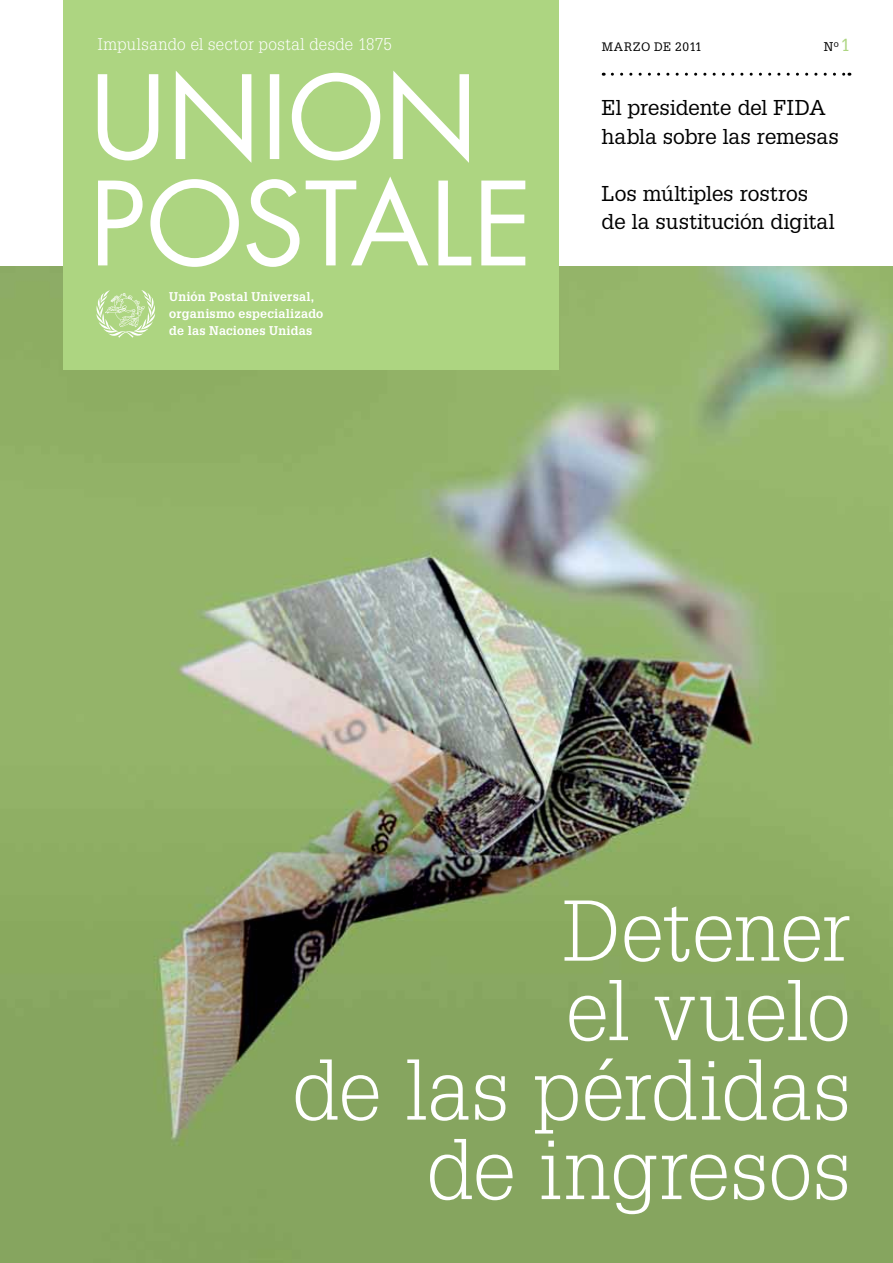
<style>
.page{position:relative;width:893px;height:1263px;background:#fff}
.page>*{position:absolute;margin:0;border:0;box-sizing:border-box;transform-origin:0 0}
.t1{font:300 84px/79.5px "Glypha LT Std";color:#fff;text-align:right}
.t2{font:21px/28.5px "Glypha LT Std";letter-spacing:-.005em;color:#000}
.t3{font:17.1px "Glypha LT Std";color:#add581}
.t4{font:300 16.5px "Glypha LT Std";letter-spacing:.03em;color:#fff}
.t5{font:700 12.3px/17px "Glypha LT Std";letter-spacing:.015em;color:#fff}
.t6{font:12.3px "Glypha LT Std";color:#000}
.t7{font:12px "Glypha LT Std";letter-spacing:.045em;color:#000}
</style>
<div class="page">
<img style="left:0;top:266px;width:893px;height:997px">
<div style="left:64px;top:0;width:495px;height:370px;background:#add581"></div>
<svg style="left:612px;top:73px;width:238px;height:3px"></svg>
<svg style="left:97px;top:290px;width:58px;height:48px"></svg>
<svg style="left:98px;top:176px;width:427px;height:91px"></svg>
<svg style="left:98px;top:71px;width:371px;height:92px"></svg>
<p class="t4" style="left:98px;top:35px;width:296px">Impulsando el sector postal desde 1875</p>
<p class="t7" style="left:602px;top:39px;width:102px">MARZO DE 2011</p>
<p class="t6" style="left:824px;top:39px;width:17px">N<sup>o</sup></p>
<p class="t3" style="left:841px;top:35px;width:11px">1</p>
<p class="t2" style="left:602px;top:93px;width:239px">El presidente del FIDA habla sobre las remesas</p>
<p class="t5" style="left:169px;top:288px;width:156px">Unión Postal Universal, organismo especializado de las Naciones Unidas</p>
<p class="t2" style="left:602px;top:179px;width:234px">Los múltiples rostros de la sustitución digital</p>
<h1 class="t1" style="left:292px;top:893px;width:560px">Detener<br>el vuelo<br>de las pérdidas de ingresos</h1>
</div>
